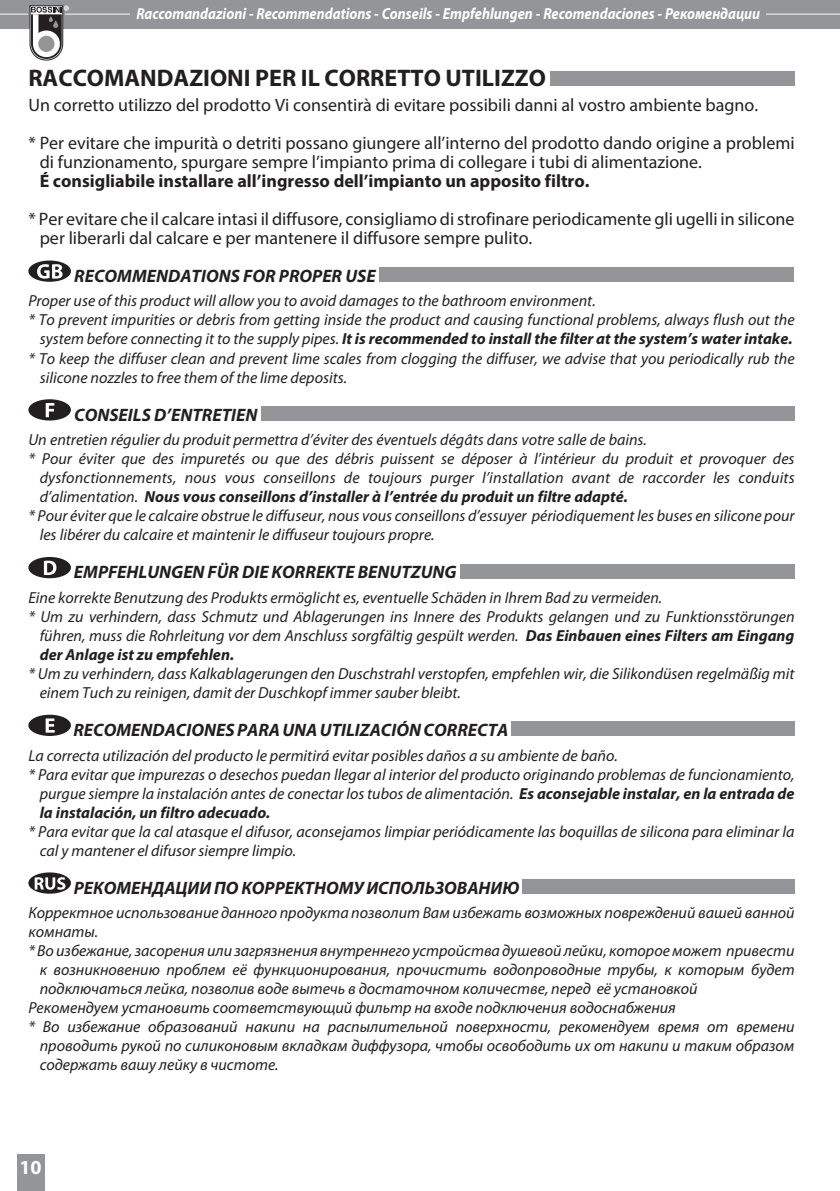
<style>
.page{position:relative;width:840px;height:1191px;background:#fff}
.page>*{position:absolute;margin:0;border:0;box-sizing:border-box;transform-origin:0 0}
.t1{font:700 24px "Myriad Pro";color:#231f20}
.t2{font:700 20px "Myriad Pro";color:#fff}
.t3{font:18px/38px "Myriad Pro";color:#231f20}
.t4{font:italic 700 18px "Myriad Pro";color:#231f20}
.t5{font:700 18px "Myriad Pro";color:#231f20}
.t6{font:italic 16px/19px "Myriad Pro";color:#231f20}
.t7{font:italic 700 16px "Myriad Pro";color:#231f20}
.t8{font:italic 700 16px "Myriad Pro";color:#fff;scale:.89 1}
.s1{font-weight:400}
.s2{font-weight:700}
</style>
<div class="page">
<div style="left:0;top:0;width:839px;height:28px;background:#939598"></div>
<hr style="left:0;top:13px;width:839px;height:2px;background:#dcddde">
<div style="left:17px;top:1154px;width:28px;height:37px;background:#939598"></div>
<hr style="left:28px;top:12px;width:36px;height:3px;background:#939598">
<svg style="left:30px;top:6px;width:38px;height:54px"></svg>
<div style="left:130px;top:6px;width:635px;height:17px;background:#939598"></div>
<div style="left:550px;top:72px;width:244px;height:14px;background:#939598"></div>
<div style="left:28px;top:260px;width:43px;height:22px;background:#231f20;border-radius:50%"></div>
<svg style="left:37px;top:264px;width:26px;height:15px"></svg>
<div style="left:379px;top:268px;width:414px;height:14px;background:#939598"></div>
<div style="left:28px;top:399px;width:43px;height:21px;background:#231f20;border-radius:50%"></div>
<svg style="left:46px;top:403px;width:8px;height:14px"></svg>
<div style="left:260px;top:406px;width:533px;height:14px;background:#939598"></div>
<div style="left:28px;top:557px;width:43px;height:21px;background:#231f20;border-radius:50%"></div>
<svg style="left:44px;top:560px;width:12px;height:15px"></svg>
<div style="left:459px;top:564px;width:335px;height:14px;background:#939598"></div>
<div style="left:28px;top:714px;width:43px;height:22px;background:#231f20;border-radius:50%"></div>
<svg style="left:46px;top:718px;width:9px;height:14px"></svg>
<div style="left:510px;top:722px;width:284px;height:14px;background:#939598"></div>
<svg style="left:28px;top:872px;width:43px;height:21px"></svg>
<svg style="left:35px;top:877px;width:30px;height:12px"></svg>
<div style="left:522px;top:879px;width:272px;height:14px;background:#939598"></div>
<p class="t8" style="left:136px;top:7px;width:702px">Raccomandazioni - Recommendations - Conseils - Empfehlungen - Recomendaciones - Рекомендации</p>
<h1 class="t1" style="left:28px;top:69px;width:519px">RACCOMANDAZIONI PER IL CORRETTO UTILIZZO</h1>
<p class="t3" style="left:28px;top:88px;width:767px">Un corretto utilizzo del prodotto Vi consentirà di evitare possibili danni al vostro ambiente bagno.<br>* Per evitare che impurità o detriti possano giungere all’interno del prodotto dando origine a problemi</p>
<p class="t3" style="left:40px;top:145px;width:663px">di funzionamento, spurgare sempre l’impianto prima di collegare i tubi di alimentazione.</p>
<p class="t5" style="left:40px;top:174px;width:551px">É consigliabile installare all’ingresso dell’impianto un apposito filtro.</p>
<p class="t3" style="left:40px;top:211px;width:756px;line-height:19px;text-indent:-11px">* Per evitare che il calcare intasi il diffusore, consigliamo di strofinare periodicamente gli ugelli in silicone per liberarli dal calcare e per mantenere il diffusore sempre pulito.</p>
<p class="t4" style="left:74px;top:269px;width:303px">RECOMMENDATIONS FOR PROPER USE</p>
<p class="t6" style="left:28px;top:293px;width:568px">Proper use of this product will allow you to avoid damages to the bathroom environment.</p>
<p class="t6" style="left:28px;top:312px;width:767px">* To prevent impurities or debris from getting inside the product and causing functional problems, always flush out the</p>
<p class="t7" style="left:40px;top:333px;width:754px"><span class="s1">system before connecting it to the supply pipes.</span> It is recommended to install the filter at the system’s water intake.</p>
<p class="t6" style="left:28px;top:350px;width:767px">* To keep the diffuser clean and prevent lime scales from clogging the diffuser, we advise that you periodically rub the</p>
<p class="t6" style="left:40px;top:369px;width:308px">silicone nozzles to free them of the lime deposits.</p>
<p class="t4" style="left:74px;top:408px;width:184px">CONSEILS D’ENTRETIEN</p>
<p class="t6" style="left:28px;top:432px;width:619px">Un entretien régulier du produit permettra d’éviter des éventuels dégâts dans votre salle de bains.</p>
<p class="t6" style="left:28px;top:451px;width:767px">* Pour éviter que des impuretés ou que des débris puissent se déposer à l’intérieur du produit et provoquer des</p>
<p class="t6" style="left:40px;top:470px;width:756px">dysfonctionnements, nous vous conseillons de toujours purger l’installation avant de raccorder les conduits</p>
<p class="t7" style="left:40px;top:491px;width:589px"><span class="s1">d’alimentation.</span> Nous vous conseillons d’installer à l’entrée du produit un filtre adapté.</p>
<p class="t6" style="left:28px;top:508px;width:767px">* Pour éviter que le calcaire obstrue le diffuseur, nous vous conseillons d’essuyer périodiquement les buses en silicone pour</p>
<p class="t6" style="left:40px;top:527px;width:396px">les libérer du calcaire et maintenir le diffuseur toujours propre.</p>
<p class="t4" style="left:74px;top:565px;width:384px">EMPFEHLUNGEN FÜR DIE KORREKTE BENUTZUNG</p>
<p class="t6" style="left:28px;top:589px;width:635px">Eine korrekte Benutzung des Produkts ermöglicht es, eventuelle Schäden in Ihrem Bad zu vermeiden.</p>
<p class="t6" style="left:28px;top:608px;width:767px">* Um zu verhindern, dass Schmutz und Ablagerungen ins Innere des Produkts gelangen und zu Funktionsstörungen</p>
<p class="t6" style="left:40px;top:627px;width:756px">führen, muss die Rohrleitung vor dem Anschluss sorgfältig gespült werden. <span class="s2">Das Einbauen eines Filters am Eingang</span></p>
<p class="t7" style="left:40px;top:648px;width:196px">der Anlage ist zu empfehlen.</p>
<p class="t6" style="left:40px;top:665px;width:756px;text-indent:-11px">* Um zu verhindern, dass Kalkablagerungen den Duschstrahl verstopfen, empfehlen wir, die Silikondüsen regelmäßig mit einem Tuch zu reinigen, damit der Duschkopf immer sauber bleibt.</p>
<p class="t4" style="left:73px;top:723px;width:436px">RECOMENDACIONES PARA UNA UTILIZACIÓN CORRECTA</p>
<p class="t6" style="left:28px;top:747px;width:590px">La correcta utilización del producto le permitirá evitar posibles daños a su ambiente de baño.</p>
<p class="t6" style="left:28px;top:766px;width:767px">* Para evitar que impurezas o desechos puedan llegar al interior del producto originando problemas de funcionamiento,</p>
<p class="t6" style="left:40px;top:785px;width:755px">purgue siempre la instalación antes de conectar los tubos de alimentación. <span class="s2">Es aconsejable instalar, en la entrada de</span></p>
<p class="t7" style="left:40px;top:806px;width:232px">la instalación, un filtro adecuado.</p>
<p class="t6" style="left:40px;top:823px;width:756px;text-indent:-11px">* Para evitar que la cal atasque el difusor, aconsejamos limpiar periódicamente las boquillas de silicona para eliminar la cal y mantener el difusor siempre limpio.</p>
<p class="t4" style="left:74px;top:881px;width:447px">РЕКОМЕНДАЦИИ ПО КОРРЕКТНОМУ ИСПОЛЬЗОВАНИЮ</p>
<p class="t6" style="left:28px;top:905px;width:767px">Корректное использование данного продукта позволит Вам избежать возможных повреждений вашей ванной</p>
<p class="t6" style="left:28px;top:924px;width:71px">комнаты.</p>
<p class="t6" style="left:28px;top:943px;width:767px">* Во избежание, засорения или загрязнения внутреннего устройства душевой лейки, которое может привести</p>
<p class="t6" style="left:40px;top:962px;width:756px">к возникновению проблем её функционирования, прочистить водопроводные трубы, к которым будет</p>
<p class="t6" style="left:40px;top:981px;width:659px">подключаться лейка, позволив воде вытечь в достаточном количестве, перед её установкой</p>
<p class="t6" style="left:28px;top:1000px;width:648px">Рекомендуем установить соответствующий фильтр на входе подключения водоснабжения</p>
<p class="t6" style="left:28px;top:1019px;width:767px">* Во избежание образований накипи на распылительной поверхности, рекомендуем время от времени</p>
<p class="t6" style="left:40px;top:1038px;width:756px">проводить рукой по силиконовым вкладкам диффузора, чтобы освободить их от накипи и таким образом</p>
<p class="t6" style="left:40px;top:1057px;width:240px">содержать вашу лейку в чистоте.</p>
<p class="t2" style="left:20px;top:1159px;width:24px">10</p>
</div>
